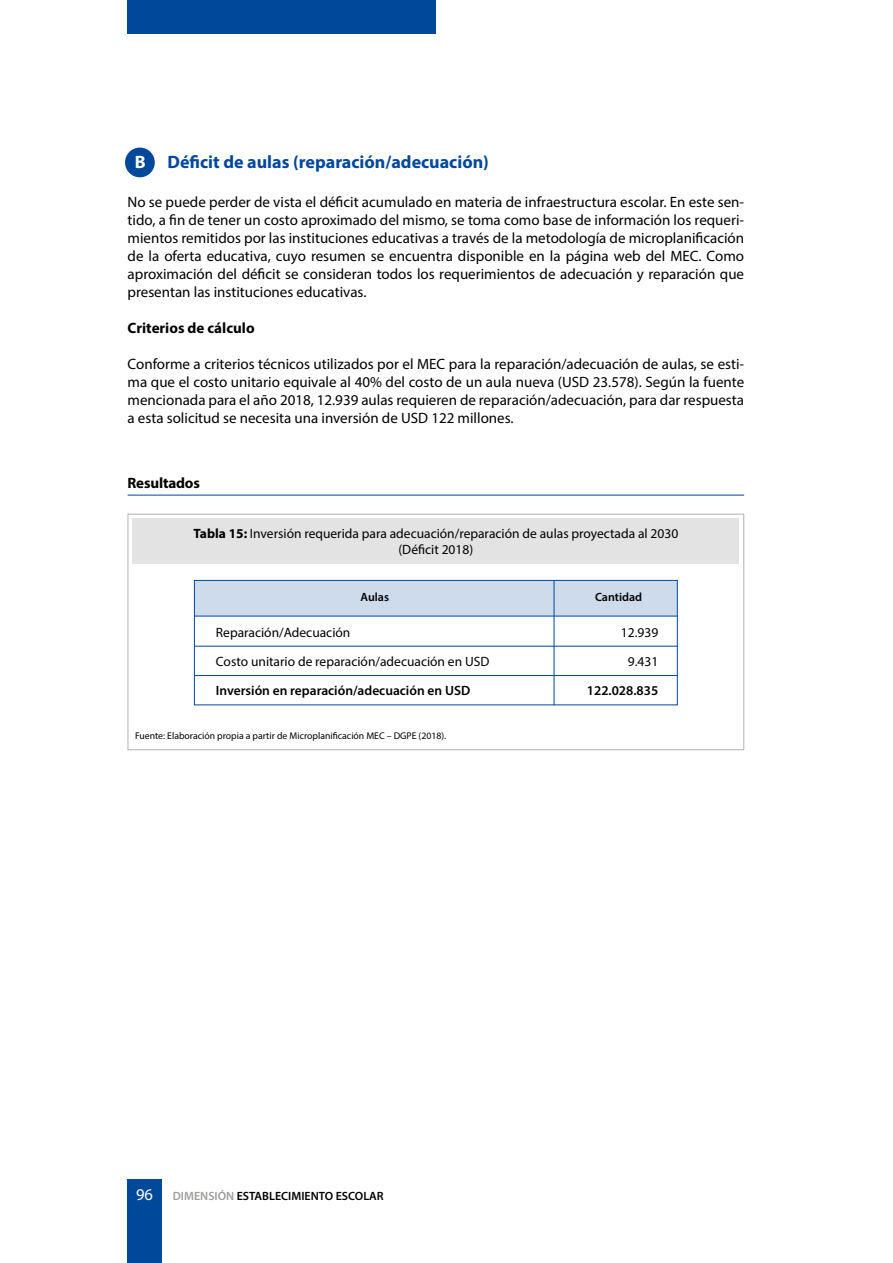
<style>
.page{position:relative;width:893px;height:1263px;background:#fff}
.page>*{position:absolute;margin:0;border:0;box-sizing:border-box;transform-origin:0 0}
.t1{font:700 18px "Myriad Pro";color:#00489a}
.t2{font:15px/18px "Myriad Pro";color:#000;text-align:justify}
.t3{font:700 15px "Myriad Pro";color:#000}
.t4{font:13.5px/29px "Myriad Pro";color:#000;text-align:center}
.t5{font:600 13.5px "Myriad Pro";color:#000}
.t6{font:600 12px "Myriad Pro";color:#000}
.t7{font:9.75px "Myriad Pro";color:#000}
.s1{color:#fff}
.s2{font-weight:700}
.s3{font-weight:400;font-size:16.5px;color:#fff}
.s4{color:#9d9d9c}
</style>
<div class="page">
<div style="left:128px;top:0;width:308px;height:34px;background:#00489a"></div>
<div style="left:128px;top:1179px;width:34px;height:84px;background:#00489a"></div>
<div style="left:125px;top:148px;width:30px;height:29px;background:#00489a;border-radius:50%"></div>
<hr style="left:128px;top:495px;width:616px;height:1px;background:#00489a">
<div style="left:128px;top:514px;width:616px;height:236px;border:1px solid #b3b2b2"></div>
<div style="left:194px;top:580px;width:483px;height:36px;background:#cddbeb"></div>
<div style="left:194px;top:580px;width:484px;height:125px;border:1px solid #00489a"></div>
<hr style="left:194px;top:616px;width:484px;height:1px;background:#00489a">
<hr style="left:194px;top:646px;width:484px;height:1px;background:#00489a">
<hr style="left:194px;top:675px;width:484px;height:1px;background:#00489a">
<hr style="left:554px;top:580px;width:1px;height:125px;background:#00489a">
<div style="left:132px;top:518px;width:607px;height:46px;background:#e3e3e3"></div>
<p class="t1" style="left:135px;top:150px;width:356px"><span class="s1">B</span> Déficit de aulas (reparación/adecuación)</p>
<p class="t2" style="left:128px;top:192px;width:618px">No se puede perder de vista el déficit acumulado en materia de infraestructura escolar. En este sen&shy;tido, a fin de tener un costo aproximado del mismo, se toma como base de información los requeri&shy;mientos remitidos por las instituciones educativas a través de la metodología de microplanificación de la oferta educativa, cuyo resumen se encuentra disponible en la página web del MEC. Como aproximación del déficit se consideran todos los requerimientos de adecuación y reparación que presentan las instituciones educativas.</p>
<p class="t3" style="left:128px;top:318px;width:129px">Criterios de cálculo</p>
<p class="t2" style="left:128px;top:354px;width:618px">Conforme a criterios técnicos utilizados por el MEC para la reparación/adecuación de aulas, se esti&shy;ma que el costo unitario equivale al 40% del costo de un aula nueva (USD 23.578). Según la fuente mencionada para el año 2018, 12.939 aulas requieren de reparación/adecuación, para dar respuesta a esta solicitud se necesita una inversión de USD 122 millones.</p>
<p class="t3" style="left:128px;top:473px;width:74px">Resultados</p>
<p class="t4" style="left:193px;top:525px;width:486px;line-height:16.2px"><span class="s2">Tabla 15:</span> Inversión requerida para adecuación/reparación de aulas proyectada al 2030 (Déficit 2018)</p>
<p class="t6" style="left:361px;top:589px;width:30px">Aulas</p>
<p class="t6" style="left:595px;top:589px;width:49px">Cantidad</p>
<p class="t4" style="left:216px;top:617px;width:275px;text-align:left">Reparación/Adecuación<br>Costo unitario de reparación/adecuación en USD</p>
<p class="t5" style="left:216px;top:681px;width:256px">Inversión en reparación/adecuación en USD</p>
<p class="t7" style="left:135px;top:730px;width:313px">Fuente: Elaboración propia a partir de Microplanificación MEC – DGPE (2018).</p>
<p class="t4" style="left:621px;top:617px;width:39px">12.939<br>9.431</p>
<p class="t5" style="left:587px;top:681px;width:73px">122.028.835</p>
<p class="t6" style="left:136px;top:1188px;width:249px"><span class="s3">96</span> <span class="s4">DIMENSIÓN</span> ESTABLECIMIENTO ESCOLAR</p>
</div>
